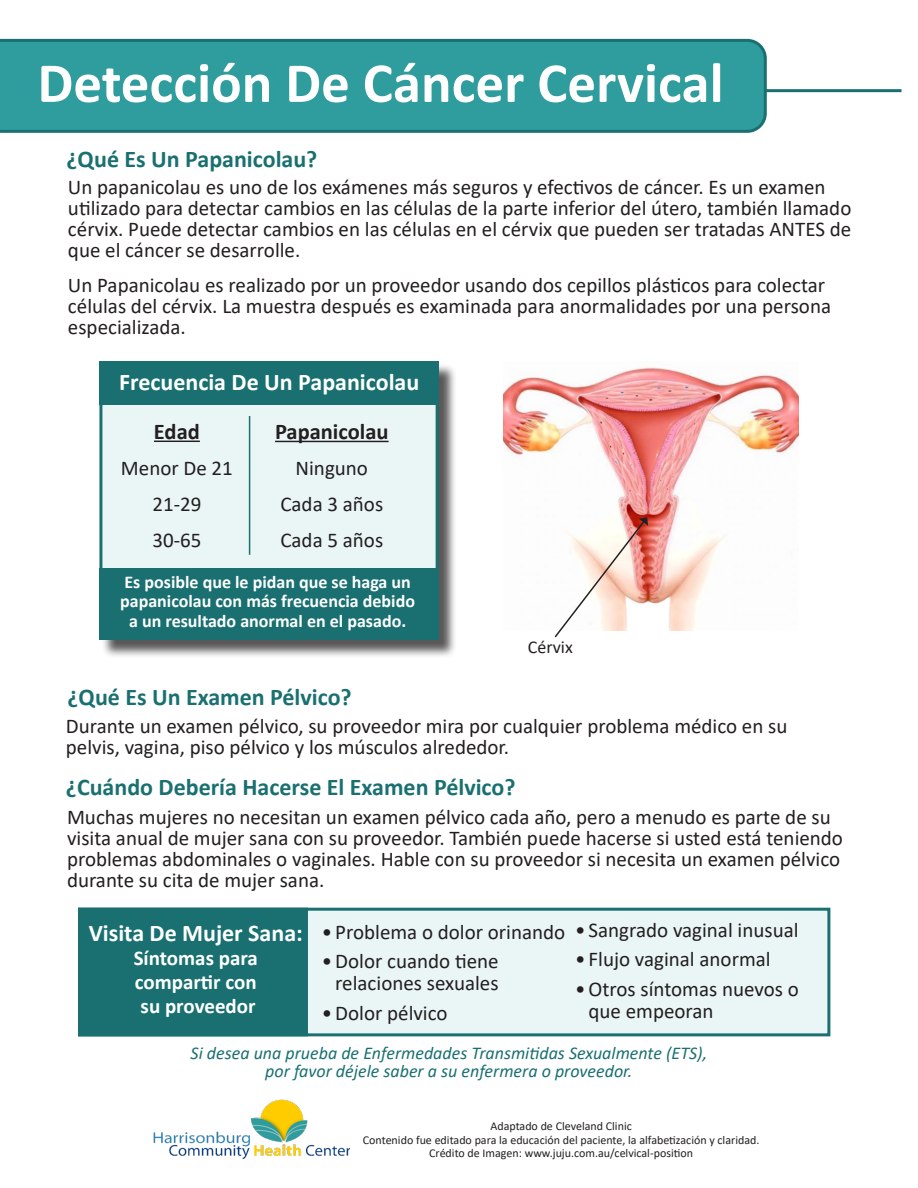
<style>
.page{position:relative;width:918px;height:1188px;background:#fff}
.page>*{position:absolute;margin:0;border:0;box-sizing:border-box;transform-origin:0 0}
.t1{font:700 57px "Calibri";color:#fff}
.t2{font:700 24px "Calibri";color:#1a7071}
.t3{font:700 24px "Calibri";color:#fff}
.t4{font:700 22.5px "Calibri";color:#231f20}
.t5{font:21px/21px "Calibri";color:#231f20}
.t6{font:700 21px/24px "Calibri";color:#fff;text-align:justify}
.t7{font:italic 18px/18px "Calibri";color:#1a7071;text-align:center}
.t8{font:700 18px/19.5px "Calibri";color:#fff;text-align:center}
.t9{font:18px "Calibri";color:#231f20}
.t10{font:12px "Calibri";color:#231f20}
</style>
<div class="page">
<hr style="left:379px;top:89px;width:523px;height:3px;background:#1a7071">
<svg style="left:0;top:39px;width:767px;height:94px;background:#2e999a"></svg>
<img style="left:154px;top:1099px;width:195px;height:60px">
<img style="left:504px;top:367px;width:294px;height:263px">
<svg style="left:553px;top:517px;width:95px;height:121px"></svg>
<div style="left:102px;top:364px;width:356px;height:294px;background:#231f20;opacity:.75"></div>
<div style="left:99px;top:361px;width:340px;height:278px;background:#eaf5f5;border:3px solid #1a7071"></div>
<div style="left:99px;top:361px;width:340px;height:44px;background:#1a7071"></div>
<hr style="left:154px;top:441px;width:46px;height:1px;background:#231f20">
<hr style="left:275px;top:441px;width:114px;height:1px;background:#231f20">
<div style="left:99px;top:568px;width:340px;height:71px;background:#1a7071"></div>
<hr style="left:249px;top:416px;width:1px;height:139px;background:#1a7071">
<div style="left:78px;top:908px;width:752px;height:128px;background:#eaf5f5;border:3px solid #1a7071"></div>
<div style="left:78px;top:908px;width:230px;height:128px;background:#1a7071"></div>
<p class="t1" style="left:37px;top:43px;width:688px">Detección De Cáncer Cervical</p>
<p class="t2" style="left:67px;top:142px;width:252px">¿Qué Es Un Papanicolau?</p>
<p class="t5" style="left:68px;top:176px;width:785px">Un papanicolau es uno de los exámenes más seguros y efectivos de cáncer. Es un examen utilizado para detectar cambios en las células de la parte inferior del útero, también llamado cérvix. Puede detectar cambios en las células en el cérvix que pueden ser tratadas ANTES de que el cáncer se desarrolle.</p>
<p class="t5" style="left:68px;top:274px;width:765px">Un Papanicolau es realizado por un proveedor usando dos cepillos plásticos para colectar células del cérvix. La muestra después es examinada para anormalidades por una persona especializada.</p>
<p class="t3" style="left:119px;top:365px;width:302px">Frecuencia De Un Papanicolau</p>
<p class="t4" style="left:154px;top:415px;width:47px">Edad</p>
<p class="t5" style="left:121px;top:457px;width:113px">Menor De 21</p>
<p class="t5" style="left:152px;top:493px;width:51px">21-29</p>
<p class="t5" style="left:152px;top:529px;width:51px">30-65</p>
<p class="t4" style="left:275px;top:416px;width:115px">Papanicolau</p>
<p class="t5" style="left:296px;top:457px;width:74px">Ninguno</p>
<p class="t5" style="left:280px;top:493px;width:104px">Cada 3 años</p>
<p class="t5" style="left:280px;top:529px;width:104px">Cada 5 años</p>
<p class="t8" style="left:120px;top:572px;width:296px">Es posible que le pidan que se haga un papanicolau con más frecuencia debido a un resultado anormal en el pasado.</p>
<p class="t9" style="left:528px;top:634px;width:47px">Cérvix</p>
<p class="t2" style="left:67px;top:680px;width:286px">¿Qué Es Un Examen Pélvico?</p>
<p class="t5" style="left:66px;top:715px;width:723px">Durante un examen pélvico, su proveedor mira por cualquier problema médico en su pelvis, vagina, piso pélvico y los músculos alrededor.</p>
<p class="t2" style="left:66px;top:771px;width:451px">¿Cuándo Debería Hacerse El Examen Pélvico?</p>
<p class="t5" style="left:67px;top:806px;width:778px">Muchas mujeres no necesitan un examen pélvico cada año, pero a menudo es parte de su visita anual de mujer sana con su proveedor. También puede hacerse si usted está teniendo problemas abdominales o vaginales. Hable con su proveedor si necesita un examen pélvico durante su cita de mujer sana.</p>
<p class="t5" style="left:575px;top:919px;width:225px">• Sangrado vaginal inusual</p>
<p class="t5" style="left:575px;top:948px;width:197px">• Flujo vaginal anormal</p>
<p class="t5" style="left:589px;top:977px;width:212px;line-height:22.5px;text-indent:-14px">•Otros síntomas nuevos o que empeoran</p>
<p class="t5" style="left:322px;top:921px;width:245px">• Problema o dolor orinando</p>
<p class="t5" style="left:322px;top:949px;width:178px;line-height:22.5px;text-align:right">•Dolor cuando tiene relaciones sexuales</p>
<p class="t5" style="left:322px;top:1002px;width:127px">•Dolor pélvico</p>
<p class="t3" style="left:89px;top:916px;width:216px">Visita De Mujer Sana:</p>
<p class="t6" style="left:134px;top:945px;width:126px">Síntomas para compartir con su proveedor</p>
<p class="t7" style="left:191px;top:1044px;width:518px">Si desea una prueba de Enfermedades Transmitidas Sexualmente (ETS), por favor déjele saber a su enfermera o proveedor.</p>
<p class="t10" style="left:490px;top:1118px;width:143px">Adaptado de Cleveland Clinic</p>
<p class="t10" style="left:363px;top:1131px;width:398px">Contenido fue editado para la educación del paciente, la alfabetización y claridad.</p>
<p class="t10" style="left:429px;top:1145px;width:265px">Crédito de Imagen: www.juju.com.au/celvical-position</p>
</div>
